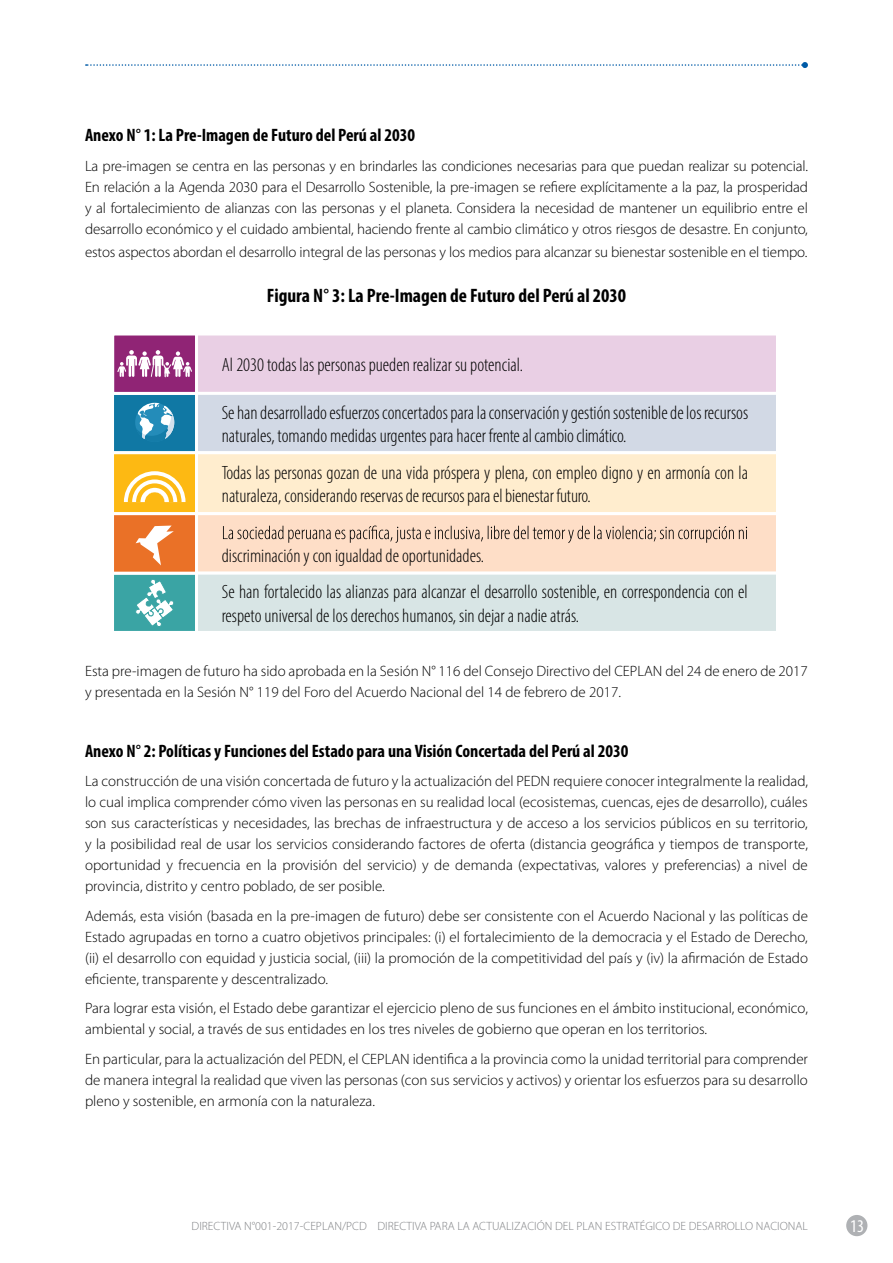
<style>
.page{position:relative;width:893px;height:1263px;background:#fff}
.page>*{position:absolute;margin:0;border:0;box-sizing:border-box;transform-origin:0 0}
.t1{font:700 condensed 19.5px "Myriad Pro";color:#000}
.t2{font:300 condensed 19.35px/23.1px "Myriad Pro";color:#000}
.t3{font:700 condensed 18px "Myriad Pro";color:#000}
.t4{font:condensed 18px "Myriad Pro";color:#fff}
.t5{font:300 15px/21px "Myriad Pro";color:#000;text-align:justify}
.t6{font:300 12px "Myriad Pro";color:#808285}
</style>
<div class="page">
<div style="left:846px;top:1215px;width:21px;height:21px;background:#afb1b4;border-radius:50%"></div>
<svg style="left:86px;top:62px;width:722px;height:6px"></svg>
<div style="left:113px;top:393px;width:83px;height:60px;background:#1078a4"></div>
<div style="left:111px;top:392px;width:87px;height:62px;border:3px solid #fff"></div>
<div style="left:135px;top:403px;width:39px;height:39px;background:#248cb9;border-radius:50%"></div>
<svg style="left:136px;top:403px;width:38px;height:39px"></svg>
<div style="left:113px;top:573px;width:83px;height:59px;background:#3aa4a4"></div>
<div style="left:111px;top:572px;width:87px;height:62px;border:3px solid #fff"></div>
<svg style="left:135px;top:579px;width:39px;height:47px"></svg>
<div style="left:113px;top:334px;width:84px;height:59px;background:#902475"></div>
<div style="left:111px;top:332px;width:87px;height:63px;border:3px solid #fff"></div>
<div style="left:113px;top:453px;width:83px;height:61px;background:#fdb913"></div>
<div style="left:111px;top:451px;width:87px;height:64px;border:3px solid #fff"></div>
<div style="left:113px;top:514px;width:83px;height:59px;background:#ea7127"></div>
<div style="left:111px;top:512px;width:87px;height:63px;border:3px solid #fff"></div>
<div style="left:196px;top:334px;width:581px;height:59px;background:#e9cfe4"></div>
<div style="left:195px;top:332px;width:584px;height:63px;border:3px solid #fff"></div>
<div style="left:196px;top:393px;width:581px;height:60px;background:#d2d9e5"></div>
<div style="left:195px;top:392px;width:584px;height:62px;border:3px solid #fff"></div>
<div style="left:196px;top:453px;width:581px;height:61px;background:#ffedce"></div>
<div style="left:195px;top:451px;width:584px;height:64px;border:3px solid #fff"></div>
<div style="left:196px;top:514px;width:581px;height:59px;background:#fedec7"></div>
<div style="left:195px;top:512px;width:584px;height:63px;border:3px solid #fff"></div>
<div style="left:196px;top:573px;width:581px;height:59px;background:#d8e5e5"></div>
<div style="left:195px;top:572px;width:584px;height:62px;border:3px solid #fff"></div>
<hr style="left:196px;top:393px;width:581px;height:1px;background:#fff">
<hr style="left:196px;top:452px;width:581px;height:1px;background:#fff">
<hr style="left:196px;top:513px;width:581px;height:1px;background:#fff">
<hr style="left:196px;top:572px;width:581px;height:2px;background:#fff">
<svg style="left:223px;top:525px;width:524px;height:18px"></svg>
<svg style="left:124px;top:471px;width:62px;height:31px"></svg>
<svg style="left:136px;top:525px;width:38px;height:40px"></svg>
<svg style="left:117px;top:350px;width:75px;height:27px"></svg>
<p class="t3" style="left:85px;top:124px;width:332px">Anexo N° 1: La Pre-Imagen de Futuro del Perú al 2030</p>
<p class="t5" style="left:85px;top:155px;width:724px">La pre-imagen se centra en las personas y en brindarles las condiciones necesarias para que puedan realizar su potencial.<br>En relación a la Agenda 2030 para el Desarrollo Sostenible, la pre-imagen se refiere explícitamente a la paz, la prosperidad y al fortalecimiento de alianzas con las personas y el planeta. Considera la necesidad de mantener un equilibrio entre el desarrollo económico y el cuidado ambiental, haciendo frente al cambio climático y otros riesgos de desastre. En conjunto,</p>
<p class="t5" style="left:85px;top:242px;width:724px">estos aspectos abordan el desarrollo integral de las personas y los medios para alcanzar su bienestar sostenible en el tiempo.</p>
<h1 class="t1" style="left:267px;top:283px;width:361px">Figura N° 3: La Pre-Imagen de Futuro del Perú al 2030</h1>
<p class="t2" style="left:222px;top:353px;width:303px">Al 2030 todas las personas pueden realizar su potencial.</p>
<p class="t2" style="left:222px;top:401px;width:528px">Sehandesarrolladoesfuerzosconcertadosparalaconservaciónygestiónsostenibledelosrecursos naturales, tomando medidas urgentes para hacer frente alcambioclimático.</p>
<p class="t2" style="left:222px;top:461px;width:528px">Todas las personas gozan de una vida próspera y plena, con empleo digno y en armonía con la naturaleza, considerando reservasderecursosparaelbienestar futuro.</p>
<p class="t2" style="left:222px;top:538px;width:528px;line-height:36.2px">discriminación y con igualdad de oportunidades.<br>Se han fortalecido las alianzas para alcanzar el desarrollo sostenible, en correspondencia con el</p>
<p class="t2" style="left:222px;top:603px;width:359px">respeto universal de los derechos humanos, sin dejar a nadie atrás.</p>
<p class="t5" style="left:85px;top:660px;width:724px">Esta pre-imagen de futuro ha sido aprobada en la Sesión N° 116 del Consejo Directivo del CEPLAN del 24 de enero de 2017 y presentada en la Sesión N° 119 del Foro del Acuerdo Nacional del 14 de febrero de 2017.</p>
<p class="t3" style="left:85px;top:740px;width:545px">Anexo N° 2: Políticas y Funciones del Estado para una Visión Concertada del Perú al 2030</p>
<p class="t5" style="left:85px;top:771px;width:724px">La construcción de una visión concertada de futuro y la actualización del PEDN requiere conocer integralmente la realidad, lo cual implica comprender cómo viven las personas en su realidad local (ecosistemas, cuencas, ejes de desarrollo), cuáles son sus características y necesidades, las brechas de infraestructura y de acceso a los servicios públicos en su territorio, y la posibilidad real de usar los servicios considerando factores de oferta (distancia geográfica y tiempos de transporte, oportunidad y frecuencia en la provisión del servicio) y de demanda (expectativas, valores y preferencias) a nivel de provincia, distrito y centro poblado, de ser posible.</p>
<p class="t5" style="left:85px;top:906px;width:724px">Además, esta visión (basada en la pre-imagen de futuro) debe ser consistente con el Acuerdo Nacional y las políticas de Estado agrupadas en torno a cuatro objetivos principales: (i) el fortalecimiento de la democracia y el Estado de Derecho, (ii) el desarrollo con equidad y justicia social, (iii) la promoción de la competitividad del país y (iv) la afirmación de Estado eficiente, transparente y descentralizado.</p>
<p class="t5" style="left:85px;top:998px;width:724px">Para lograr esta visión, el Estado debe garantizar el ejercicio pleno de sus funciones en el ámbito institucional, económico, ambiental y social, a través de sus entidades en los tres niveles de gobierno que operan en los territorios.</p>
<p class="t5" style="left:85px;top:1049px;width:724px">En particular, para la actualización del PEDN, el CEPLAN identifica a la provincia como la unidad territorial para comprender de manera integral la realidad que viven las personas (con sus servicios y activos) y orientar los esfuerzos para su desarrollo pleno y sostenible, en armonía con la naturaleza.</p>
<p class="t6" style="left:192px;top:1219px;width:618px">DIRECTIVA N°001-2017-CEPLAN/PCD DIRECTIVA PARA LA ACTUALIZACIÓN DEL PLAN ESTRATÉGICO DE DESARROLLO NACIONAL</p>
<p class="t4" style="left:850px;top:1215px;width:15px">13</p>
</div>
